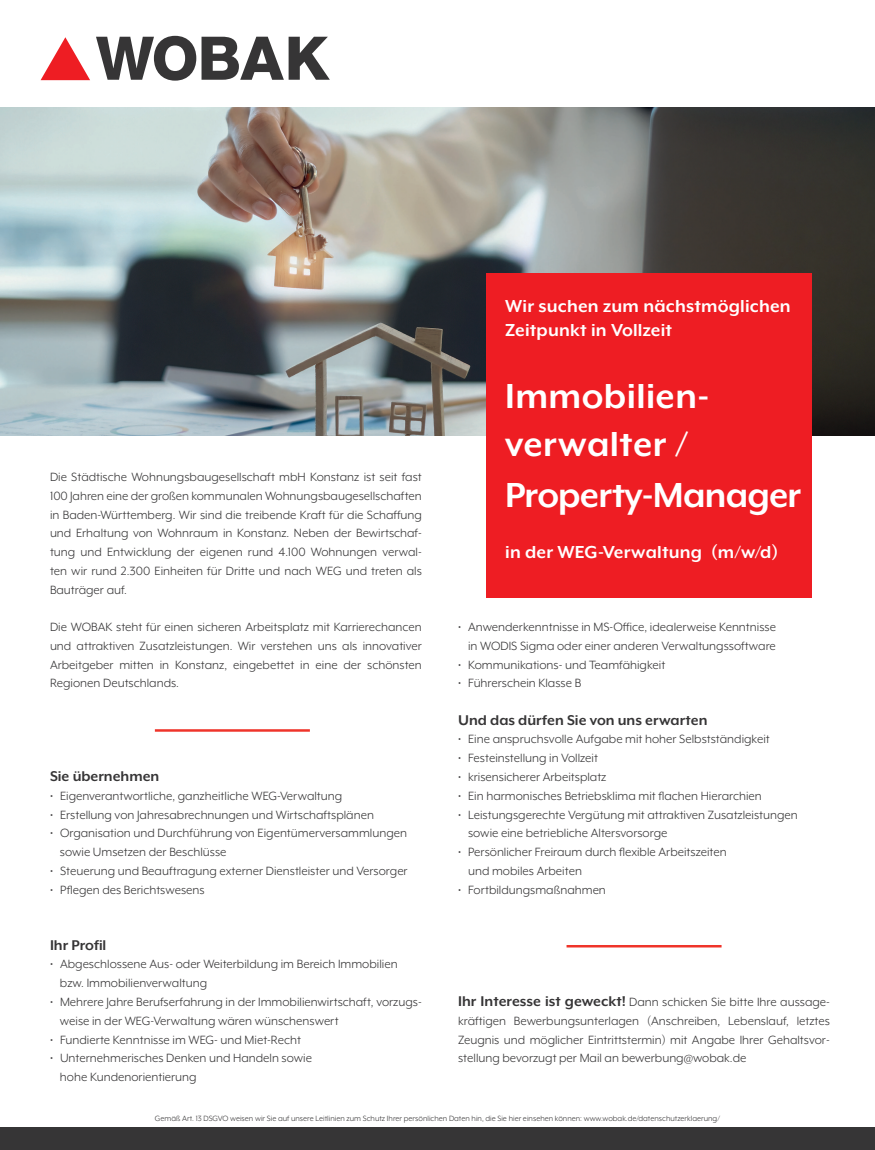
<style>
.page{position:relative;width:875px;height:1150px;background:#fff}
.page>*{position:absolute;margin:0;border:0;box-sizing:border-box;transform-origin:0 0}
.t1{font:700 40px/49.5px "Mr Eaves XL Mod OT";letter-spacing:.01em;color:#fff}
.t2{font:700 20px/24px "Mr Eaves XL Mod OT";letter-spacing:.01em;color:#fff}
.t3{font:700 16.25px "Mr Eaves XL Mod OT";color:#363536}
.t4{font:13.75px/18.8px "Mr Eaves XL Mod OT";color:#363536}
.t5{font:8.75px "Mr Eaves XL Mod OT";color:#363536}
.s1{font-weight:700;font-size:16.25px}
</style>
<div class="page">
<img style="left:0;top:107px;width:875px;height:328px">
<svg style="left:96px;top:36px;width:234px;height:45px"></svg>
<svg style="left:41px;top:37px;width:49px;height:43px"></svg>
<div style="left:486px;top:273px;width:325px;height:325px;background:#ee1d23"></div>
<div style="left:0;top:1127px;width:875px;height:23px;background:#363536"></div>
<hr style="left:155px;top:729px;width:155px;height:3px;background:#ef342a">
<hr style="left:567px;top:945px;width:155px;height:2px;background:#ef342a">
<p class="t4" style="left:50px;top:467px;width:373px;text-align:justify">Die Städtische Wohnungsbaugesellschaft mbH Konstanz ist seit fast 100 Jahren eine der großen kommunalen Wohnungsbaugesellschaften in Baden-Württemberg. Wir sind die treibende Kraft für die Schaffung und Erhaltung von Wohnraum in Konstanz. Neben der Bewirtschaf&shy;tung und Entwicklung der eigenen rund 4.100 Wohnungen verwal&shy;ten wir rund 2.300 Einheiten für Dritte und nach WEG und treten als Bauträger auf.</p>
<p class="t4" style="left:50px;top:618px;width:373px;text-align:justify">Die WOBAK steht für einen sicheren Arbeitsplatz mit Karrierechancen und attraktiven Zusatzleistungen. Wir verstehen uns als innovativer Arbeitgeber mitten in Konstanz, eingebettet in eine der schönsten Regionen Deutschlands.</p>
<p class="t3" style="left:50px;top:768px;width:111px">Sie übernehmen</p>
<p class="t4" style="left:50px;top:786px;width:294px">• Eigenverantwortliche, ganzheitliche WEG-Verwaltung</p>
<p class="t4" style="left:50px;top:805px;width:325px">• Erstellung von Jahresabrechnungen und Wirtschaftsplänen</p>
<p class="t4" style="left:60px;top:824px;width:349px;text-indent:-10px">• Organisation und Durchführung von Eigentümerversammlungen sowie Umsetzen der Beschlüsse</p>
<p class="t4" style="left:50px;top:861px;width:359px">• Steuerung und Beauftragung externer Dienstleister und Versorger</p>
<p class="t4" style="left:50px;top:880px;width:156px">• Pflegen des Berichtswesens</p>
<p class="t3" style="left:50px;top:937px;width:58px">Ihr Profil</p>
<p class="t4" style="left:60px;top:955px;width:339px;text-indent:-10px">• Abgeschlossene Aus- oder Weiterbildung im Bereich Immobilien bzw. Immobilienverwaltung</p>
<p class="t4" style="left:60px;top:993px;width:363px;text-indent:-10px">• Mehrere Jahre Berufserfahrung in der Immobilienwirtschaft, vorzugs&shy;weise in der WEG-Verwaltung wären wünschenswert</p>
<p class="t4" style="left:50px;top:1030px;width:253px">• Fundierte Kenntnisse im WEG- und Miet-Recht</p>
<p class="t4" style="left:60px;top:1049px;width:254px;text-indent:-10px">• Unternehmerisches Denken und Handeln sowie hohe Kundenorientierung</p>
<h2 class="t2" style="left:505px;top:294px;width:287px">Wir suchen zum nächstmöglichen<br>Zeitpunkt in Vollzeit</h2>
<h1 class="t1" style="left:505px;top:371px;width:297px">Immobilien&shy;verwalter /<br>Property-Manager</h1>
<h2 class="t2" style="left:505px;top:540px;width:274px">in der WEG-Verwaltung (m/w/d)</h2>
<p class="t4" style="left:458px;top:618px;width:319px;text-align:right">• Anwenderkenntnisse in MS-Office, idealerweise Kenntnisse in WODIS Sigma oder einer anderen Verwaltungssoftware</p>
<p class="t4" style="left:458px;top:655px;width:209px">• Kommunikations- und Teamfähigkeit</p>
<p class="t4" style="left:458px;top:674px;width:125px">• Führerschein Klasse B</p>
<p class="t3" style="left:458px;top:712px;width:251px">Und das dürfen Sie von uns erwarten</p>
<p class="t4" style="left:458px;top:730px;width:313px">• Eine anspruchsvolle Aufgabe mit hoher Selbstständigkeit</p>
<p class="t4" style="left:458px;top:749px;width:141px">• Festeinstellung in Vollzeit</p>
<p class="t4" style="left:458px;top:768px;width:150px">• krisensicherer Arbeitsplatz</p>
<p class="t4" style="left:458px;top:786px;width:305px">• Ein harmonisches Betriebsklima mit flachen Hierarchien</p>
<p class="t4" style="left:468px;top:805px;width:331px;text-indent:-10px">• Leistungsgerechte Vergütung mit attraktiven Zusatzleistungen sowie eine betriebliche Altersvorsorge</p>
<p class="t4" style="left:468px;top:843px;width:260px;text-indent:-10px">• Persönlicher Freiraum durch flexible Arbeitszeiten und mobiles Arbeiten</p>
<p class="t4" style="left:458px;top:880px;width:149px">• Fortbildungsmaßnahmen</p>
<p class="t4" style="left:458px;top:992px;width:373px;text-align:justify"><span class="s1">Ihr Interesse ist geweckt!</span> Dann schicken Sie bitte Ihre aussage&shy;kräftigen Bewerbungsunterlagen (Anschreiben, Lebenslauf, letztes Zeugnis und möglicher Eintrittstermin) mit Angabe Ihrer Gehaltsvor&shy;stellung bevorzugt per Mail an bewerbung@wobak.de</p>
<p class="t5" style="left:155px;top:1114px;width:567px">Gemäß Art. 13 DSGVO weisen wir Sie auf unsere Leitlinien zum Schutz Ihrer persönlichen Daten hin, die Sie hier einsehen können: www.wobak.de/datenschutzerklaerung/</p>
</div>
